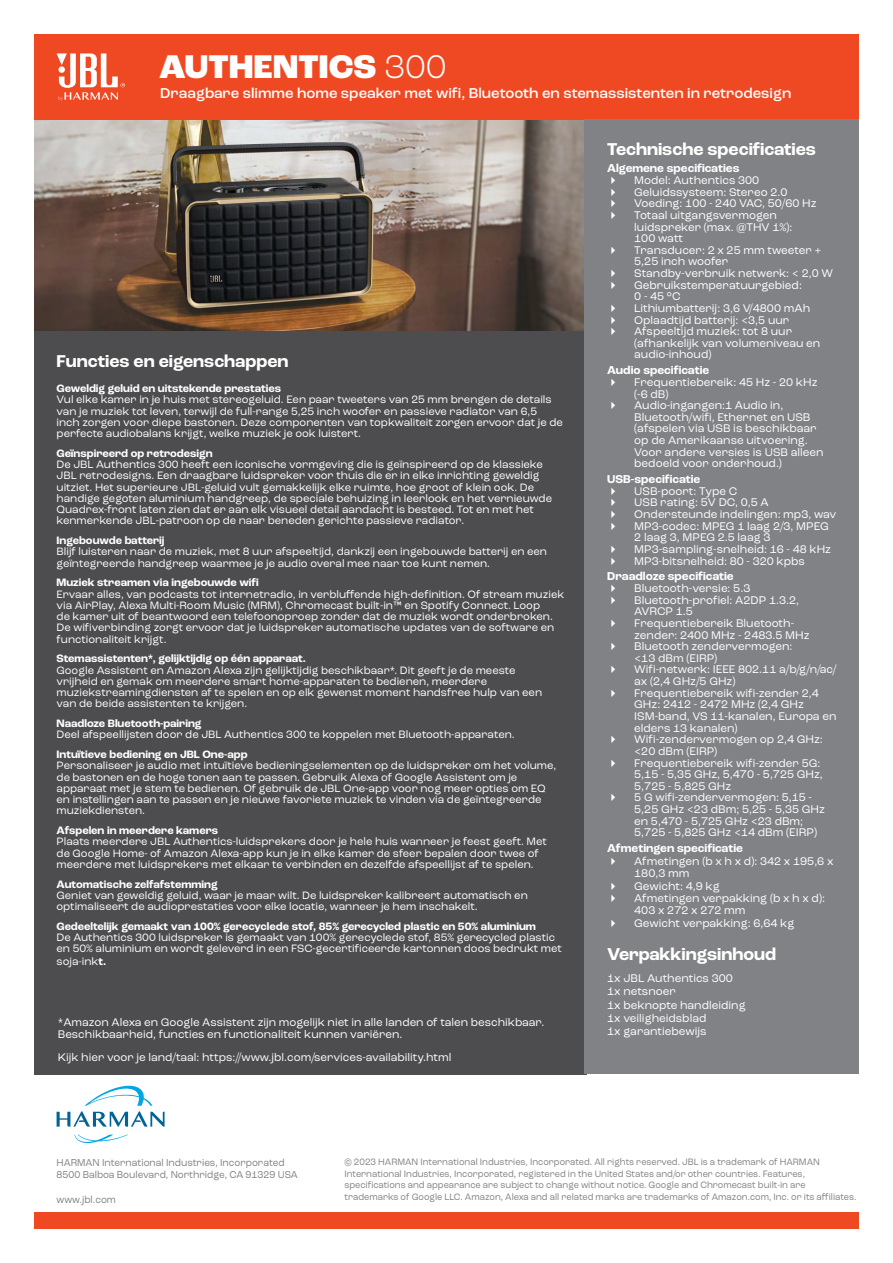
<style>
.page{position:relative;width:893px;height:1263px;background:#fff}
.page>*{position:absolute;margin:0;border:0;box-sizing:border-box;transform-origin:0 0}
.t1{font:800 34.5px "Roc Grotesk";color:#fff}
.t2{font:700 18px "Roc Grotesk";color:#fff}
.t3{font:500 15px "Roc Grotesk";color:#fff}
.t4{font:700 12px "Roc Grotesk";color:#fff}
.t5{font:11.7px/11.7px "Roc Grotesk";color:#fff}
.t6{font:11.25px/11.2px "Roc Grotesk";color:#fff}
.t7{font:700 11.25px "Roc Grotesk";color:#fff}
.t8{font:10.5px/12.6px "Roc Grotesk";color:#808285;scale:.94 1}
.t9{font:9.75px/11.7px "Roc Grotesk";color:#808285;scale:.94 1}
.s1{font-weight:300}
.s2{font-weight:700}
</style>
<div class="page">
<img style="left:34px;top:119px;width:551px;height:212px">
<div style="left:34px;top:1213px;width:825px;height:16px;background:#ef4923"></div>
<svg style="left:74px;top:1134px;width:54px;height:9px"></svg>
<svg style="left:57px;top:1085px;width:108px;height:42px"></svg>
<div style="left:34px;top:34px;width:825px;height:85px;background:#ef4923"></div>
<svg style="left:57px;top:53px;width:68px;height:48px"></svg>
<div style="left:34px;top:331px;width:553px;height:743px;background:#4d4d4f"></div>
<div style="left:585px;top:119px;width:274px;height:955px;background:#808285"></div>
<h1 class="t1" style="left:159px;top:45px;width:289px">AUTHENTICS <span class="s1">300</span></h1>
<h3 class="t3" style="left:160px;top:84px;width:633px">Draagbare slimme home speaker met wifi, Bluetooth en stemassistenten in retrodesign</h3>
<h2 class="t2" style="left:57px;top:350px;width:233px">Functies en eigenschappen</h2>
<p class="t7" style="left:57px;top:381px;width:226px">Geweldig geluid en uitstekende prestaties</p>
<p class="t6" style="left:57px;top:394px;width:508px">Vul elke kamer in je huis met stereogeluid. Een paar tweeters van 25 mm brengen de details van je muziek tot leven, terwijl de full-range 5,25 inch woofer en passieve radiator van 6,5 inch zorgen voor diepe bastonen. Deze componenten van topkwaliteit zorgen ervoor dat je de perfecte audiobalans krijgt, welke muziek je ook luistert.</p>
<p class="t7" style="left:57px;top:446px;width:158px">Geïnspireerd op retrodesign</p>
<p class="t6" style="left:57px;top:459px;width:497px">De JBL Authentics 300 heeft een iconische vormgeving die is geïnspireerd op de klassieke JBL retrodesigns. Een draagbare luidspreker voor thuis die er in elke inrichting geweldig uitziet. Het superieure JBL-geluid vult gemakkelijk elke ruimte, hoe groot of klein ook. De handige gegoten aluminium handgreep, de speciale behuizing in leerlook en het vernieuwde Quadrex-front laten zien dat er aan elk visueel detail aandacht is besteed. Tot en met het kenmerkende JBL-patroon op de naar beneden gerichte passieve radiator.</p>
<p class="t7" style="left:57px;top:533px;width:110px">Ingebouwde batterij</p>
<p class="t6" style="left:57px;top:546px;width:492px">Blijf luisteren naar de muziek, met 8 uur afspeeltijd, dankzij een ingebouwde batterij en een geïntegreerde handgreep waarmee je je audio overal mee naar toe kunt nemen.</p>
<p class="t7" style="left:57px;top:576px;width:204px">Muziek streamen via ingebouwde wifi</p>
<p class="t6" style="left:57px;top:588px;width:509px">Ervaar alles, van podcasts tot internetradio, in verbluffende high-definition. Of stream muziek via AirPlay, Alexa Multi-Room Music (MRM), Chromecast built-in™ en Spotify Connect. Loop<br>de kamer uit of beantwoord een telefoonoproep zonder dat de muziek wordt onderbroken.<br>De wifiverbinding zorgt ervoor dat je luidspreker automatische updates van de software en functionaliteit krijgt.</p>
<p class="t7" style="left:57px;top:652px;width:251px">Stemassistenten*, gelijktijdig op één apparaat.</p>
<p class="t6" style="left:57px;top:664px;width:487px">Google Assistent en Amazon Alexa zijn gelijktijdig beschikbaar*. Dit geeft je de meeste vrijheid en gemak om meerdere smart home-apparaten te bedienen, meerdere muziekstreamingdiensten af te spelen en op elk gewenst moment handsfree hulp van een van de beide assistenten te krijgen.</p>
<p class="t7" style="left:57px;top:716px;width:147px">Naadloze Bluetooth-pairing</p>
<p class="t6" style="left:57px;top:729px;width:460px">Deel afspeellijsten door de JBL Authentics 300 te koppelen met Bluetooth-apparaten.</p>
<p class="t7" style="left:57px;top:747px;width:193px">Intuïtieve bediening en JBL One-app</p>
<p class="t6" style="left:57px;top:760px;width:501px">Personaliseer je audio met intuïtieve bedieningselementen op de luidspreker om het volume, de bastonen en de hoge tonen aan te passen. Gebruik Alexa of Google Assistent om je apparaat met je stem te bedienen. Of gebruik de JBL One-app voor nog meer opties om EQ en instellingen aan te passen en je nieuwe favoriete muziek te vinden via de geïntegreerde muziekdiensten.</p>
<p class="t7" style="left:57px;top:823px;width:163px">Afspelen in meerdere kamers</p>
<p class="t6" style="left:57px;top:836px;width:492px">Plaats meerdere JBL Authentics-luidsprekers door je hele huis wanneer je feest geeft. Met de Google Home- of Amazon Alexa-app kun je in elke kamer de sfeer bepalen door twee of meerdere met luidsprekers met elkaar te verbinden en dezelfde afspeellijst af te spelen.</p>
<p class="t7" style="left:57px;top:877px;width:163px">Automatische zelfafstemming</p>
<p class="t6" style="left:57px;top:889px;width:473px">Geniet van geweldig geluid, waar je maar wilt. De luidspreker kalibreert automatisch en optimaliseert de audioprestaties voor elke locatie, wanneer je hem inschakelt.</p>
<p class="t7" style="left:57px;top:919px;width:481px">Gedeeltelijk gemaakt van 100% gerecyclede stof, 85% gerecycled plastic en 50% aluminium</p>
<p class="t6" style="left:57px;top:932px;width:507px">De Authentics 300 luidspreker is gemaakt van 100% gerecyclede stof, 85% gerecycled plastic en 50% aluminium en wordt geleverd in een FSC-gecertificeerde kartonnen doos bedrukt met</p>
<p class="t6" style="left:57px;top:955px;width:51px">soja-ink<span class="s2">t.</span></p>
<p class="t5" style="left:58px;top:1015px;width:488px;line-height:12.8px">*Amazon Alexa en Google Assistent zijn mogelijk niet in alle landen of talen beschikbaar.<br>Beschikbaarheid, functies en functionaliteit kunnen variëren.</p>
<p class="t5" style="left:58px;top:1051px;width:395px">Kijk hier voor je land/taal: https://www.jbl.com/services-availability.html</p>
<h2 class="t2" style="left:607px;top:138px;width:210px">Technische specificaties</h2>
<p class="t4" style="left:607px;top:161px;width:134px">Algemene specificaties</p>
<p class="t5" style="left:634px;top:174px;width:200px">Model: Authentics 300<br>Geluidssysteem: Stereo 2.0<br>Voeding: 100 - 240 VAC, 50/60 Hz<br>Totaal uitgangsvermogen luidspreker (max. @THV 1%):<br>100 watt<br>Transducer: 2 x 25 mm tweeter +<br>5,25 inch woofer<br>Standby-verbruik netwerk: &lt; 2,0 W<br>Gebruikstemperatuurgebied:<br>0 - 45 °C<br>Lithiumbatterij: 3,6 V/4800 mAh<br>Oplaadtijd batterij: &lt;3,5 uur<br>Afspeeltijd muziek: tot 8 uur (afhankelijk van volumeniveau en audio-inhoud)</p>
<p class="t4" style="left:607px;top:363px;width:104px">Audio specificatie</p>
<p class="t5" style="left:634px;top:376px;width:191px">Frequentiebereik: 45 Hz - 20 kHz (-6 dB)<br>Audio-ingangen:1 Audio in,<br>Bluetooth/wifi, Ethernet en USB (afspelen via USB is beschikbaar op de Amerikaanse uitvoering.<br>Voor andere versies is USB alleen bedoeld voor onderhoud.)</p>
<p class="t4" style="left:607px;top:472px;width:95px">USB-specificatie</p>
<p class="t5" style="left:634px;top:485px;width:204px">USB-poort: Type C<br>USB rating: 5V DC, 0,5 A<br>Ondersteunde indelingen: mp3, wav<br>MP3-codec: MPEG 1 laag 2/3, MPEG<br>2 laag 3, MPEG 2.5 laag 3<br>MP3-sampling-snelheid: 16 - 48 kHz<br>MP3-bitsnelheid: 80 - 320 kpbs</p>
<p class="t4" style="left:607px;top:569px;width:128px">Draadloze specificatie</p>
<p class="t5" style="left:634px;top:582px;width:204px">Bluetooth-versie: 5.3<br>Bluetooth-profiel: A2DP 1.3.2,<br>AVRCP 1.5<br>Frequentiebereik Bluetooth&shy;zender: 2400 MHz - 2483.5 MHz<br>Bluetooth zendervermogen:<br>&lt;13 dBm (EIRP)<br>Wifi-netwerk: IEEE 802.11 a/b/g/n/ac/ ax (2,4 GHz/5 GHz)<br>Frequentiebereik wifi-zender 2,4<br>GHz: 2412 - 2472 MHz (2,4 GHz<br>ISM-band, VS 11-kanalen, Europa en elders 13 kanalen)<br>Wifi-zendervermogen op 2,4 GHz: &lt;20 dBm (EIRP)<br>Frequentiebereik wifi-zender 5G:<br>5,15 - 5,35 GHz, 5,470 - 5,725 GHz,<br>5,725 - 5,825 GHz<br>5 G wifi-zendervermogen: 5,15 -<br>5,25 GHz &lt;23 dBm; 5,25 - 5,35 GHz en 5,470 - 5,725 GHz &lt;23 dBm;<br>5,725 - 5,825 GHz &lt;14 dBm (EIRP)</p>
<p class="t4" style="left:607px;top:841px;width:137px">Afmetingen specificatie</p>
<p class="t5" style="left:634px;top:855px;width:201px">Afmetingen (b x h x d): 342 x 195,6 x<br>180,3 mm</p>
<p class="t5" style="left:634px;top:879px;width:192px;line-height:12.9px">Gewicht: 4,9 kg<br>Afmetingen verpakking (b x h x d):</p>
<p class="t5" style="left:634px;top:904px;width:162px;line-height:12.9px">403 x 272 x 272 mm<br>Gewicht verpakking: 6,64 kg</p>
<h2 class="t2" style="left:607px;top:943px;width:170px">Verpakkingsinhoud</h2>
<p class="t5" style="left:607px;top:971px;width:140px;line-height:13.4px">1x JBL Authentics 300<br>1x netsnoer<br>1x beknopte handleiding<br>1x veiligheidsblad<br>1x garantiebewijs</p>
<p class="t8" style="left:57px;top:1156px;width:258px">HARMAN International Industries, Incorporated<br>8500 Balboa Boulevard, Northridge, CA 91329 USA</p>
<p class="t8" style="left:57px;top:1193px;width:65px">www.jbl.com</p>
<p class="t9" style="left:344px;top:1156px;width:546px">© 2023 HARMAN International Industries, Incorporated. All rights reserved. JBL is a trademark of HARMAN International Industries, Incorporated, registered in the United States and/or other countries. Features, specifications and appearance are subject to change without notice. Google and Chromecast built-in are trademarks of Google LLC. Amazon, Alexa and all related marks are trademarks of Amazon.com, Inc. or its affiliates.</p>
</div>
